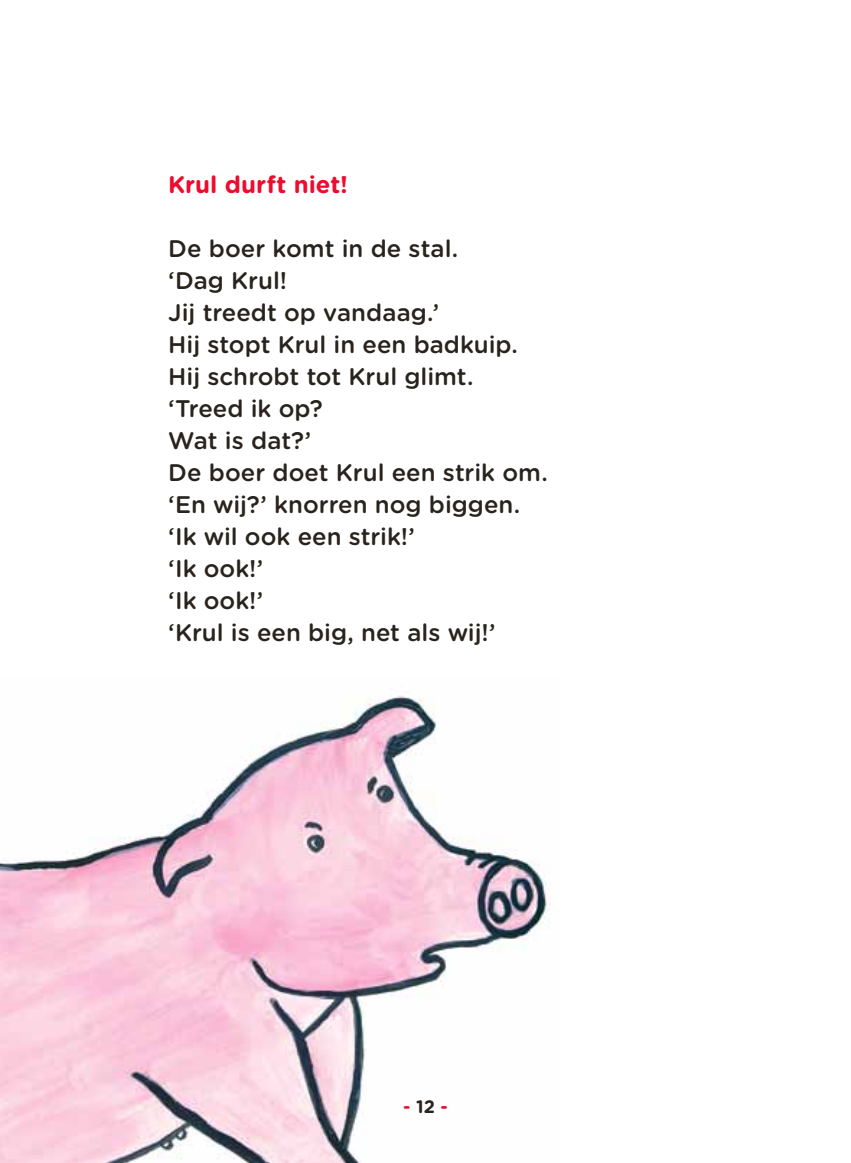
<style>
.page{position:relative;width:851px;height:1163px;background:#fff}
.page>*{position:absolute;margin:0;border:0;box-sizing:border-box;transform-origin:0 0}
.t1{font:500 24px/32px "Gotham Rounded";color:#28231d}
.t2{font:700 24px "Gotham Rounded";color:#ec0c2f}
.t3{font:700 18px "Gotham Rounded";color:#ec0c2f}
.s1{color:#28231d}
</style>
<div class="page">
<img style="left:0;top:695px;width:551px;height:467px">
<p class="t2" style="left:168px;top:167px;width:181px">Krul durft niet!</p>
<p class="t1" style="left:168px;top:232px;width:381px">De boer komt in de stal.<br>‘Dag Krul!<br>Jij treedt op vandaag.’<br>Hij stopt Krul in een badkuip.<br>Hij schrobt tot Krul glimt. ‘Treed ik op?<br>Wat is dat?’<br>De boer doet Krul een strik om. ‘En wij?’ knorren nog biggen. ‘Ik wil ook een strik!’<br>‘Ik ook!’<br>‘Ik ook!’<br>‘Krul is een big, net als wij!’</p>
<p class="t3" style="left:403px;top:1093px;width:46px">- <span class="s1">12</span> -</p>
</div>
